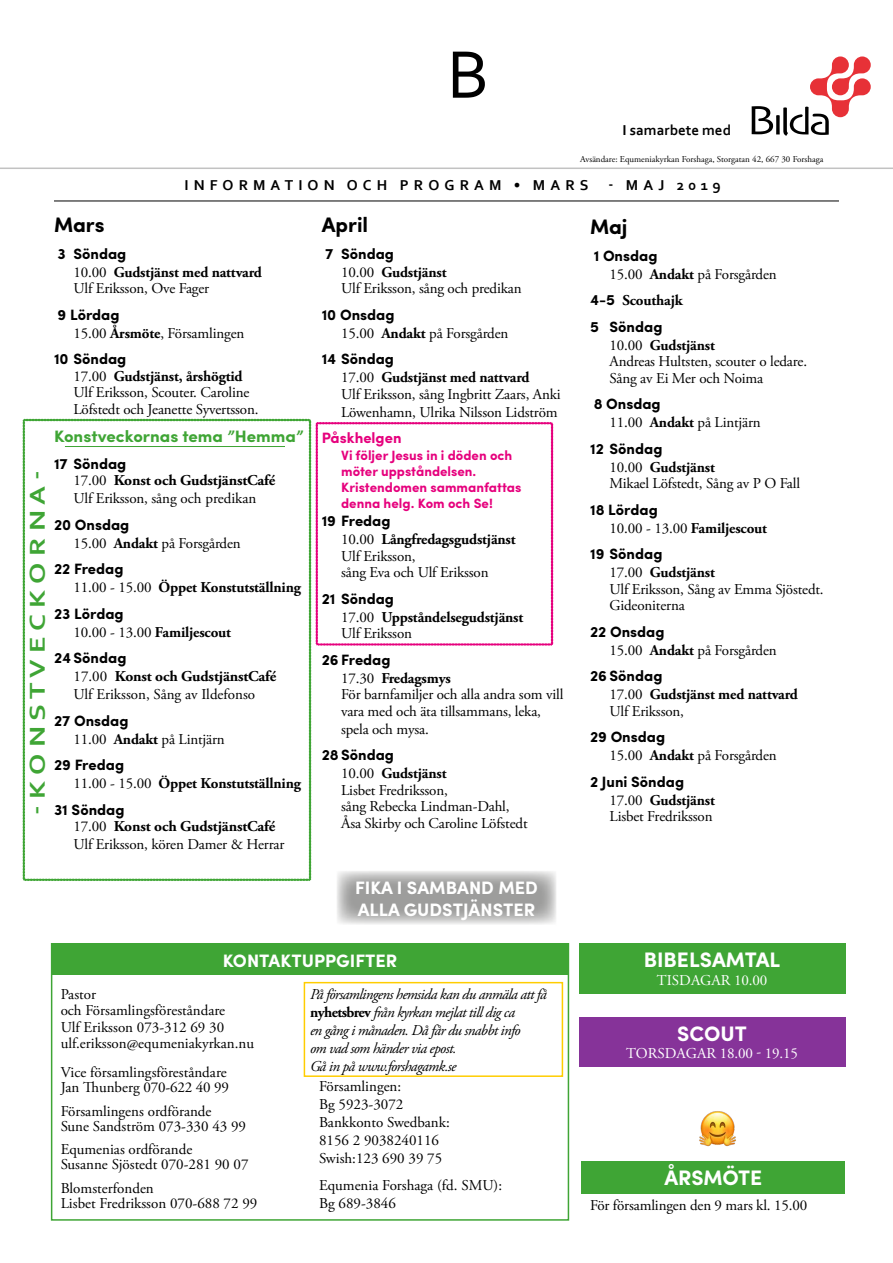
<style>
.page{position:relative;width:893px;height:1263px;background:#fff}
.page>*{position:absolute;margin:0;border:0;box-sizing:border-box;transform-origin:0 0}
.t1{font:70.5px "Corbel";color:#000}
.t2{font:700 22.5px "Corbel";color:#3fa535;scale:1.29 1}
.t3{font:700 21px "Sofia Pro";color:#fff}
.t4{font:700 21px "Sofia Pro";color:#000}
.t5{font:700 18px/21.6px "Sofia Pro";color:#fff}
.t6{font:700 16.5px "Sofia Pro";color:#3fa535;scale:1.04 1}
.t7{font:15px/16.5px "Adobe Garamond Pro";letter-spacing:-.01em;color:#000}
.t8{font:700 15px "Sofia Pro";color:#000}
.t9{font:700 15px/16.5px "Adobe Garamond Pro";letter-spacing:-.01em;color:#000}
.t10{font:italic 15px/18px "Adobe Garamond Pro";letter-spacing:-.04em;color:#000}
.t11{font:700 15px "Corbel";letter-spacing:.34em;color:#000}
.t12{font:15px "Adobe Garamond Pro";letter-spacing:.005em;color:#fff}
.t13{font:700 15px "Corbel";color:#000}
.t14{font:700 15px "Sofia Pro";color:#e6007d}
.t15{font:700 13.5px/16.2px "Sofia Pro";color:#e6007d}
.t16{font:9px "Adobe Garamond Pro";color:#000}
.s1{font-weight:700}
.s2{font-weight:400}
.s3{font-family:"Sofia Pro";font-weight:700}
.s4{font-weight:700;font-style:normal}
</style>
<div class="page">
<svg style="left:0;top:106px;width:893px;height:63px"></svg>
<div style="left:52px;top:944px;width:516px;height:31px;background:#3fa535"></div>
<div style="left:51px;top:943px;width:518px;height:278px;border:2px solid #3fa535"></div>
<hr style="left:54px;top:201px;width:785px;height:1px;background:#000">
<svg style="left:339px;top:881px;width:214px;height:43px;fill:#9e9e9d"></svg>
<div style="left:304px;top:982px;width:259px;height:95px;border:2px solid #ffcd00"></div>
<div style="left:579px;top:943px;width:266px;height:51px;background:#3fa535"></div>
<div style="left:579px;top:1017px;width:266px;height:49px;background:#863399"></div>
<div style="left:581px;top:1161px;width:264px;height:33px;background:#3fa535"></div>
<svg style="left:23px;top:419px;width:530px;height:462px"></svg>
<hr style="left:65px;top:446px;width:220px;height:1px;background:#3fa535">
<svg style="left:752px;top:56px;width:119px;height:80px"></svg>
<h1 class="t1" style="left:447px;top:31px;width:43px">B</h1>
<p class="t13" style="left:623px;top:121px;width:110px">I samarbete med</p>
<p class="t16" style="left:580px;top:153px;width:245px">Avsändare: Equmeniakyrkan Forshaga, Storgatan 42, 667 30 Forshaga</p>
<p class="t11" style="left:184px;top:176px;width:406px">INFORMATION OCH PROGRAM • MARS</p>
<p class="t11" style="left:608px;top:176px;width:114px">- MAJ 2019</p>
<h2 class="t2" style="left:23px;top:815px;width:269px;rotate:-90deg">- K O N S T V E C K O R N A -</h2>
<h3 class="t4" style="left:54px;top:209px;width:52px">Mars</h3>
<p class="t8" style="left:58px;top:242px;width:70px">3 Söndag</p>
<p class="t7" style="left:74px;top:264px;width:190px">10.00 <span class="s1">Gudstjänst med nattvard<br></span>Ulf Eriksson, Ove Fager</p>
<p class="t8" style="left:58px;top:303px;width:63px">9 Lördag</p>
<p class="t7" style="left:74px;top:325px;width:172px">15.00 <span class="s1">Årsmöte</span>, Församlingen</p>
<p class="t8" style="left:54px;top:348px;width:74px">10 Söndag</p>
<p class="t7" style="left:74px;top:368px;width:187px">17.00 <span class="s1">Gudstjänst, årshögtid<br></span>Ulf Eriksson, Scouter. Caroline<br>Löfstedt och Jeanette Syvertsson.</p>
<p class="t6" style="left:54px;top:424px;width:242px">Konstveckornas tema ”Hemma”</p>
<p class="t8" style="left:54px;top:452px;width:74px">17 Söndag</p>
<p class="t7" style="left:74px;top:472px;width:203px;line-height:18px">17.00 <span class="s1">Konst och GudstjänstCafé<br></span>Ulf Eriksson, sång och predikan</p>
<p class="t8" style="left:54px;top:513px;width:77px">20 Onsdag</p>
<p class="t7" style="left:74px;top:535px;width:169px">15.00 <span class="s1">Andakt</span> på Forsgården</p>
<p class="t8" style="left:54px;top:557px;width:71px">22 Fredag</p>
<p class="t9" style="left:74px;top:579px;width:229px"><span class="s2">11.00 - 15.00</span> Öppet Konstutställning</p>
<p class="t8" style="left:54px;top:602px;width:71px">23 Lördag</p>
<p class="t9" style="left:74px;top:624px;width:159px"><span class="s2">10.00 - 13.00</span> Familjescout</p>
<p class="t8" style="left:54px;top:646px;width:74px">24Söndag</p>
<p class="t7" style="left:74px;top:668px;width:204px;line-height:18px">17.00 <span class="s1">Konst och GudstjänstCafé<br></span>Ulf Eriksson, Sång av Ildefonso</p>
<p class="t8" style="left:54px;top:709px;width:76px">27 Onsdag</p>
<p class="t7" style="left:74px;top:731px;width:153px">11.00 <span class="s1">Andakt</span> på Lintjärn</p>
<p class="t8" style="left:54px;top:753px;width:72px">29 Fredag</p>
<p class="t9" style="left:74px;top:775px;width:229px"><span class="s2">11.00 - 15.00</span> Öppet Konstutställning</p>
<p class="t8" style="left:54px;top:798px;width:72px">31 Söndag</p>
<p class="t7" style="left:73px;top:818px;width:212px;line-height:18px">17.00 <span class="s1">Konst och GudstjänstCafé<br></span>Ulf Eriksson, kören Damer &amp; Herrar</p>
<h3 class="t4" style="left:322px;top:209px;width:48px">April</h3>
<p class="t8" style="left:325px;top:242px;width:70px">7 Söndag</p>
<p class="t7" style="left:341px;top:264px;width:182px">10.00 <span class="s1">Gudstjänst<br></span>Ulf Eriksson, sång och predikan</p>
<p class="t8" style="left:322px;top:303px;width:74px">10 Onsdag</p>
<p class="t7" style="left:341px;top:325px;width:169px">15.00 <span class="s1">Andakt</span> på Forsgården</p>
<p class="t8" style="left:322px;top:348px;width:74px">14 Söndag</p>
<p class="t7" style="left:341px;top:370px;width:221px">17.00 <span class="s1">Gudstjänst med nattvard<br></span>Ulf Eriksson, sång Ingbritt Zaars, Anki</p>
<p class="t7" style="left:341px;top:404px;width:218px">Löwenhamn, Ulrika Nilsson Lidström</p>
<p class="t14" style="left:322px;top:427px;width:81px">Påskhelgen</p>
<p class="t15" style="left:341px;top:446px;width:182px">Vi följer Jesus in i döden och möter uppståndelsen.<br>Kristendomen sammanfattas denna helg. Kom och Se!</p>
<p class="t8" style="left:322px;top:509px;width:70px">19 Fredag</p>
<p class="t7" style="left:341px;top:532px;width:176px">10.00 <span class="s1">Långfredagsgudstjänst<br></span>Ulf Eriksson,<br>sång Eva och Ulf Eriksson</p>
<p class="t8" style="left:322px;top:587px;width:74px">21 Söndag</p>
<p class="t9" style="left:341px;top:609px;width:184px"><span class="s2">17.00</span> Uppståndelsegudstjänst<br><span class="s2">Ulf Eriksson</span></p>
<p class="t8" style="left:322px;top:648px;width:70px">26 Fredag</p>
<p class="t7" style="left:341px;top:670px;width:224px">17.30 <span class="s1">Fredagsmys<br></span>För barnfamiljer och alla andra som vill vara med och äta tillsammans, leka,</p>
<p class="t7" style="left:341px;top:721px;width:89px">spela och mysa.</p>
<p class="t8" style="left:322px;top:743px;width:74px">28 Söndag</p>
<p class="t7" style="left:341px;top:766px;width:188px">10.00 <span class="s1">Gudstjänst<br></span>Lisbet Fredriksson,<br>sång Rebecka Lindman-Dahl,<br>Åsa Skirby och Caroline Löfstedt</p>
<h3 class="t4" style="left:590px;top:211px;width:39px">Maj</h3>
<p class="t8" style="left:594px;top:244px;width:65px">1 Onsdag</p>
<p class="t7" style="left:590px;top:261px;width:188px;line-height:26.5px;text-indent:20px">15.00 <span class="s1">Andakt</span> på Forsgården<br><span class="s3">4-5</span> <span class="s1">Scouthajk</span></p>
<p class="t8" style="left:590px;top:315px;width:74px">5 Söndag</p>
<p class="t7" style="left:609px;top:337px;width:199px">10.00 <span class="s1">Gudstjänst<br></span>Andreas Hultsten, scouter o ledare.<br>Sång av Ei Mer och Noima</p>
<p class="t8" style="left:594px;top:393px;width:69px">8 Onsdag</p>
<p class="t7" style="left:609px;top:415px;width:153px">11.00 <span class="s1">Andakt</span> på Lintjärn</p>
<p class="t8" style="left:590px;top:437px;width:74px">12 Söndag</p>
<p class="t7" style="left:609px;top:459px;width:192px">10.00 <span class="s1">Gudstjänst<br></span>Mikael Löfstedt, Sång av P O Fall</p>
<p class="t8" style="left:590px;top:498px;width:69px">18 Lördag</p>
<p class="t9" style="left:609px;top:520px;width:159px"><span class="s2">10.00 - 13.00</span> Familjescout</p>
<p class="t8" style="left:590px;top:543px;width:74px">19 Söndag</p>
<p class="t7" style="left:609px;top:565px;width:216px">17.00 <span class="s1">Gudstjänst<br></span>Ulf Eriksson, Sång av Emma Sjöstedt.<br>Gideoniterna</p>
<p class="t8" style="left:590px;top:620px;width:76px">22 Onsdag</p>
<p class="t7" style="left:609px;top:642px;width:169px">15.00 <span class="s1">Andakt</span> på Forsgården</p>
<p class="t8" style="left:590px;top:665px;width:74px">26 Söndag</p>
<p class="t9" style="left:609px;top:687px;width:190px"><span class="s2">17.00</span> Gudstjänst med nattvard<br><span class="s2">Ulf Eriksson,</span></p>
<p class="t8" style="left:590px;top:726px;width:77px">29 Onsdag</p>
<p class="t7" style="left:609px;top:748px;width:169px">15.00 <span class="s1">Andakt</span> på Forsgården</p>
<p class="t8" style="left:590px;top:770px;width:96px">2 Juni Söndag</p>
<p class="t7" style="left:609px;top:792px;width:107px">17.00 <span class="s1">Gudstjänst<br></span>Lisbet Fredriksson</p>
<p class="t5" style="left:355px;top:876px;width:184px">FIKA I SAMBAND MED<br>ALLA GUDSTJÄNSTER</p>
<p class="t5" style="left:223px;top:948px;width:176px">KONTAKTUPPGIFTER</p>
<p class="t7" style="left:61px;top:986px;width:195px">Pastor<br>och Församlingsföreståndare<br>Ulf Eriksson 073-312 69 30 ulf.eriksson@equmeniakyrkan.nu</p>
<p class="t7" style="left:61px;top:1066px;width:170px;line-height:15px">Vice församlingsföreståndare<br>Jan Thunberg 070-622 40 99</p>
<p class="t7" style="left:61px;top:1104px;width:187px;line-height:15px">Församlingens ordförande<br>Sune Sandström 073-330 43 99</p>
<p class="t7" style="left:61px;top:1143px;width:189px;line-height:15px">Equmenias ordförande<br>Susanne Sjöstedt 070-281 90 07</p>
<p class="t7" style="left:61px;top:1181px;width:198px;line-height:15px">Blomsterfonden<br>Lisbet Fredriksson 070-688 72 99</p>
<p class="t10" style="left:310px;top:985px;width:238px">På församlingens hemsida kan du anmäla att få <span class="s4">nyhetsbrev</span> från kyrkan mejlat till dig ca<br>en gång i månaden. Då får du snabbt info<br>om vad som händer via epost.<br>Gå in på www.forshagamk.se</p>
<p class="t7" style="left:319px;top:1078px;width:132px;line-height:18px">Församlingen:<br>Bg 5923-3072<br>Bankkonto Swedbank:<br>8156 2 9038240116<br>Swish:123 690 39 75</p>
<p class="t7" style="left:319px;top:1176px;width:185px;line-height:18px">Equmenia Forshaga (fd. SMU):<br>Bg 689-3846</p>
<h3 class="t3" style="left:644px;top:944px;width:138px">BIBELSAMTAL</h3>
<p class="t12" style="left:657px;top:972px;width:112px">TISDAGAR 10.00</p>
<h3 class="t3" style="left:677px;top:1018px;width:71px">SCOUT</h3>
<p class="t12" style="left:626px;top:1044px;width:173px">TORSDAGAR 18.00 - 19.15</p>
<h3 class="t3" style="left:665px;top:1162px;width:99px">ÅRSMÖTE</h3>
<p class="t7" style="left:590px;top:1198px;width:219px">För församlingen den 9 mars kl. 15.00</p>
</div>
